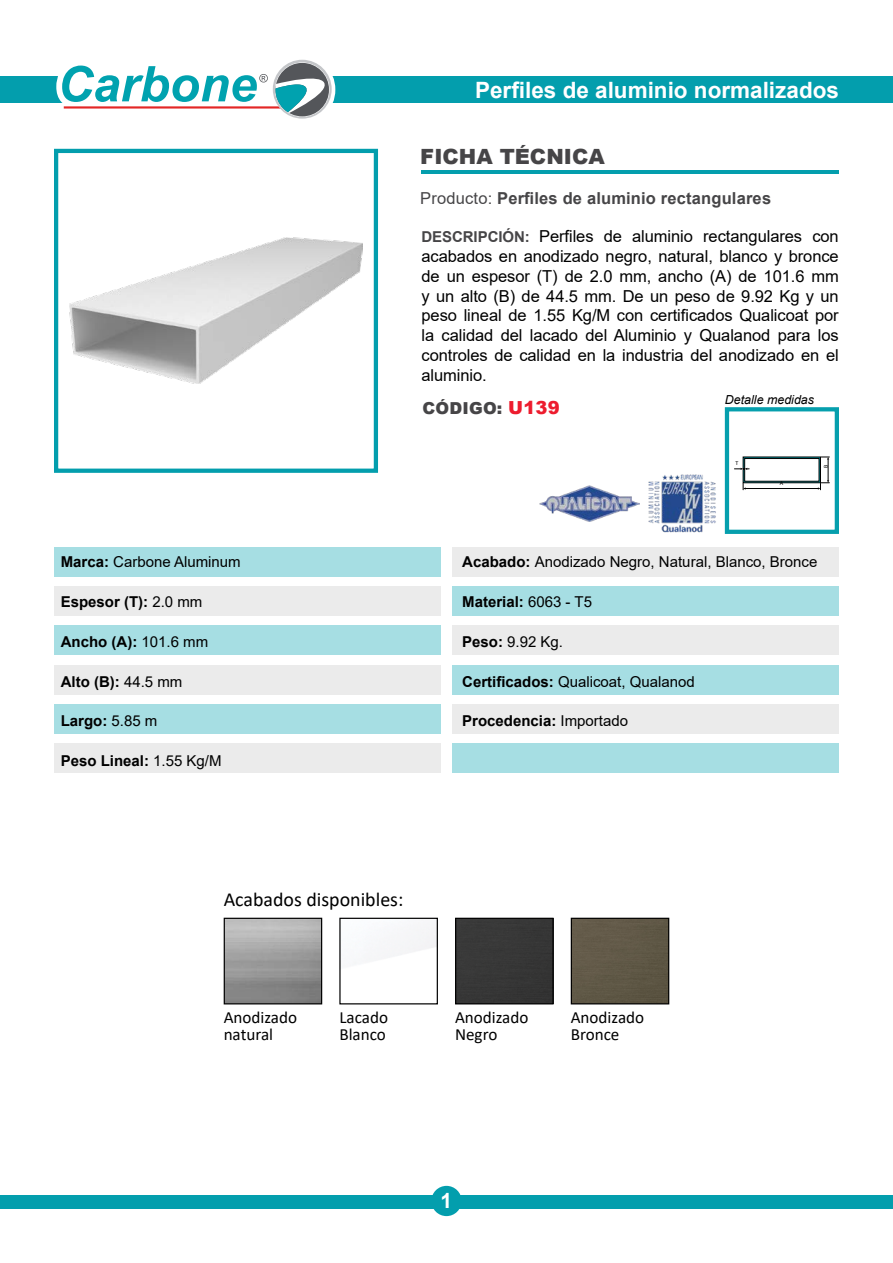
<style>
.page{position:relative;width:893px;height:1263px;background:#fff}
.page>*{position:absolute;margin:0;border:0;box-sizing:border-box;transform-origin:0 0}
.t1{font:700 22.5px "Arial";color:#fff}
.t2{font:900 21px "Arial";color:#464547}
.t3{font:700 21px "Arial";color:#fff}
.t4{font:19.95px "Calibri";color:#000}
.t5{font:17.1px/17.1px "Calibri";color:#000}
.t6{font:16.5px/19.8px "Arial";letter-spacing:-.005em;color:#000;text-align:justify}
.t7{font:700 16.5px "Arial";letter-spacing:.01em;color:#464547}
.t8{font:900 16.5px "Arial";letter-spacing:.01em;color:#464547}
.t9{font:700 15px "Arial";color:#000}
.t10{font:15px "Arial";color:#000}
.t11{font:italic 12.45px "Arial";color:#000}
.t12{font:6px "Calibri";color:#000}
.s1{font-weight:400}
.s2{font-weight:700;font-size:15px;color:#464547}
.s3{font-weight:700}
.s4{font-size:18px;color:#ed1c2e}
</style>
<div class="page">
<div style="left:0;top:77px;width:62px;height:26px;background:#039ead"></div>
<div style="left:303px;top:77px;width:590px;height:26px;background:#039ead"></div>
<div style="left:264px;top:54px;width:71px;height:71px;border:12px solid #fff;border-radius:50%"></div>
<svg style="left:273px;top:60px;width:59px;height:59px"></svg>
<svg style="left:47px;top:54px;width:282px;height:63px"></svg>
<hr style="left:421px;top:171px;width:418px;height:3px;background:#039ead">
<div style="left:0;top:1195px;width:893px;height:14px;background:#039ead"></div>
<div style="left:431px;top:1186px;width:31px;height:30px;background:#039ead;border-radius:50%"></div>
<div style="left:54px;top:547px;width:387px;height:30px;background:#a6dee3"></div>
<div style="left:452px;top:547px;width:387px;height:30px;background:#ebebeb"></div>
<div style="left:54px;top:586px;width:387px;height:30px;background:#ebebeb"></div>
<div style="left:452px;top:586px;width:387px;height:30px;background:#a6dee3"></div>
<div style="left:54px;top:626px;width:387px;height:29px;background:#a6dee3"></div>
<div style="left:452px;top:626px;width:387px;height:29px;background:#ebebeb"></div>
<div style="left:54px;top:665px;width:387px;height:29px;background:#ebebeb"></div>
<div style="left:54px;top:743px;width:387px;height:30px;background:#ebebeb"></div>
<div style="left:452px;top:665px;width:387px;height:29px;background:#a6dee3"></div>
<div style="left:452px;top:743px;width:387px;height:30px;background:#a6dee3"></div>
<div style="left:54px;top:704px;width:387px;height:30px;background:#a6dee3"></div>
<div style="left:452px;top:704px;width:387px;height:30px;background:#ebebeb"></div>
<img style="left:69px;top:238px;width:294px;height:146px">
<div style="left:54px;top:149px;width:324px;height:324px;border:4px solid #039ead"></div>
<div style="left:725px;top:407px;width:114px;height:127px;border:4px solid #069fad"></div>
<img style="left:648px;top:474px;width:68px;height:59px">
<img style="left:540px;top:486px;width:100px;height:36px">
<div style="left:339px;top:918px;width:99px;height:86px;border:1px solid #000"></div>
<div style="left:457px;top:920px;width:95px;height:82px;background:#373737"></div>
<div style="left:455px;top:918px;width:99px;height:86px;border:1px solid #000"></div>
<div style="left:573px;top:920px;width:94px;height:82px;background:#605847"></div>
<div style="left:571px;top:918px;width:98px;height:86px;border:1px solid #000"></div>
<div style="left:224px;top:918px;width:98px;height:86px;border:1px solid #000"></div>
<svg style="left:734px;top:457px;width:95px;height:33px"></svg>
<h1 class="t1" style="left:475px;top:74px;width:365px">Perfiles de aluminio normalizados</h1>
<p class="t2" style="left:420px;top:141px;width:186px">FICHA TÉCNICA</p>
<p class="t7" style="left:420px;top:187px;width:352px"><span class="s1">Producto:</span> Perfiles de aluminio rectangulares</p>
<p class="t6" style="left:421px;top:226px;width:419px"><span class="s2">DESCRIPCIÓN:</span> Perfiles de aluminio rectangulares con acabados en anodizado negro, natural, blanco y bronce de un espesor (T) de 2.0 mm, ancho (A) de 101.6 mm y un alto (B) de 44.5 mm. De un peso de 9.92 Kg y un peso lineal de 1.55 Kg/M con certificados Qualicoat por la calidad del lacado del Aluminio y Qualanod para los controles de calidad en la industria del anodizado en el aluminio.</p>
<p class="t10" style="left:61px;top:552px;width:182px"><span class="s3">Marca:</span> Carbone Aluminum</p>
<p class="t9" style="left:61px;top:591px;width:143px">Espesor (T): <span class="s1">2.0 mm</span></p>
<p class="t9" style="left:61px;top:631px;width:149px">Ancho (A): <span class="s1">101.6 mm</span></p>
<p class="t9" style="left:61px;top:671px;width:123px">Alto (B): <span class="s1">44.5 mm</span></p>
<p class="t9" style="left:61px;top:710px;width:98px">Largo: <span class="s1">5.85 m</span></p>
<p class="t9" style="left:61px;top:750px;width:162px">Peso Lineal: <span class="s1">1.55 Kg/M</span></p>
<p class="t8" style="left:423px;top:396px;width:139px">CÓDIGO: <span class="s4">U139</span></p>
<p class="t11" style="left:725px;top:391px;width:91px">Detalle medidas</p>
<p class="t12" style="left:735px;top:459px;width:4px">T</p>
<p class="t12" style="left:780px;top:479px;width:5px">A</p>
<p class="t12" style="left:822px;top:468px;width:5px;rotate:-90deg">B</p>
<p class="t10" style="left:462px;top:552px;width:357px"><span class="s3">Acabado:</span> Anodizado Negro, Natural, Blanco, Bronce</p>
<p class="t9" style="left:462px;top:591px;width:131px">Material: <span class="s1">6063 - T5</span></p>
<p class="t10" style="left:462px;top:631px;width:102px"><span class="s3">Peso:</span> 9.92 Kg.</p>
<p class="t10" style="left:462px;top:671px;width:234px"><span class="s3">Certificados:</span> Qualicoat, Qualanod</p>
<p class="t9" style="left:462px;top:710px;width:167px">Procedencia: <span class="s1">Importado</span></p>
<p class="t4" style="left:224px;top:886px;width:181px">Acabados disponibles:</p>
<p class="t5" style="left:224px;top:1008px;width:75px">Anodizado natural</p>
<p class="t5" style="left:339px;top:1008px;width:50px">Lacado<br>Blanco</p>
<p class="t5" style="left:455px;top:1008px;width:75px">Anodizado<br>Negro</p>
<p class="t5" style="left:571px;top:1008px;width:75px">Anodizado<br>Bronce</p>
<p class="t3" style="left:441px;top:1186px;width:13px">1</p>
</div>
